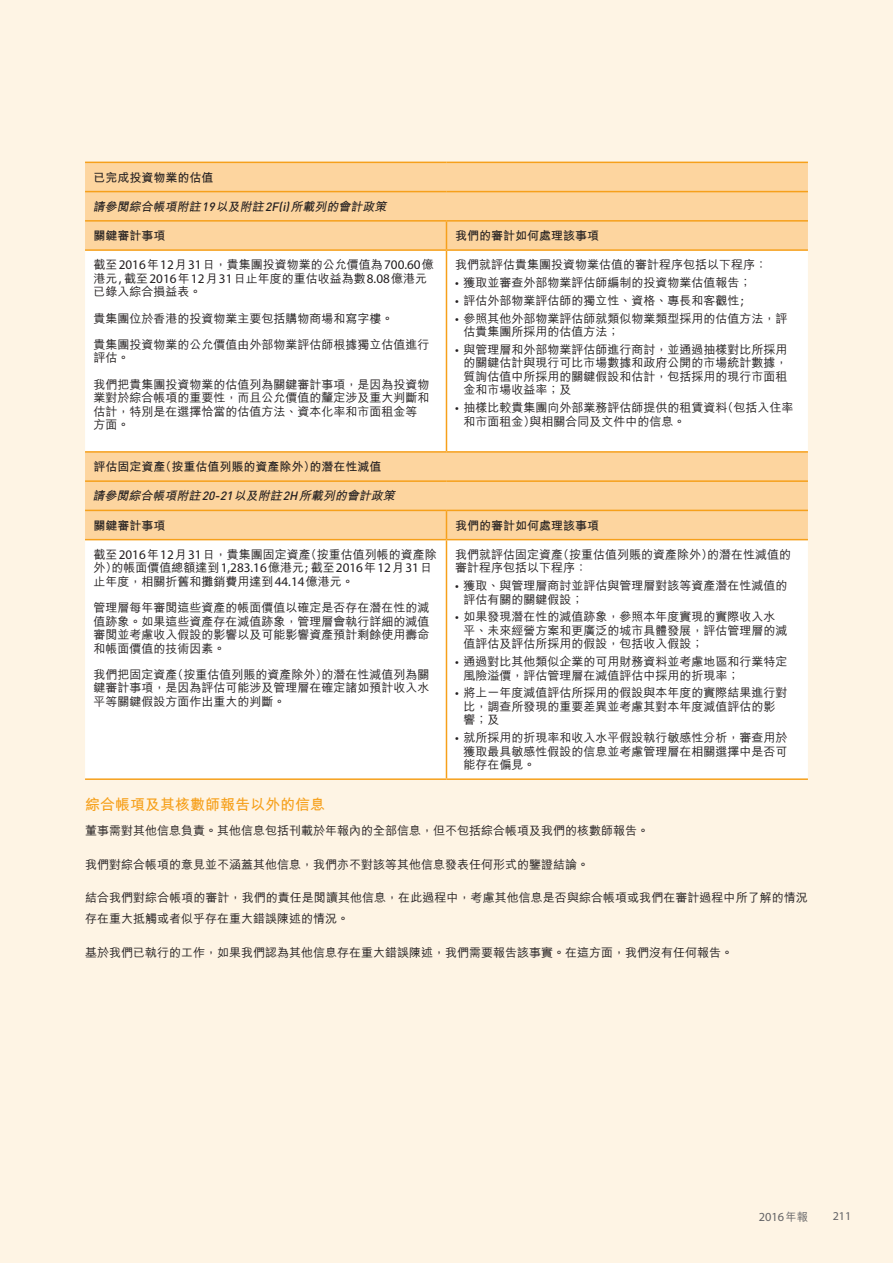
<style>
.page{position:relative;width:893px;height:1263px;background:#fef4e4}
.page>*{position:absolute;margin:0;border:0;box-sizing:border-box;transform-origin:0 0}
.t1{font:700 15px "M Hei HK";color:#f6a01b}
.t2{font:12.3px "Myriad Pro";color:#636366}
.t3{font:500 12px/13.5px "M Hei HK";color:#231f20}
.t4{font:700 12px "M Hei HK";color:#231f20}
.t5{font:italic 700 12px "M Hei HK";color:#231f20}
.t6{font:12px "Myriad Pro";color:#636366}
.s1{font-family:"DIN";font-weight:500}
.s2{font-family:"Myriad Pro";font-weight:400;font-size:13.2px}
.s3{font-family:"M Hei HK";font-weight:500;font-size:11.25px}
</style>
<div class="page">
<div style="left:85px;top:163px;width:723px;height:86px;background:#fdd59f"></div>
<svg style="left:85px;top:251px;width:723px;height:527px;background:#fef8ef"></svg>
<hr style="left:85px;top:162px;width:361px;height:1px;background:#f6a01b">
<hr style="left:446px;top:162px;width:362px;height:1px;background:#f6a01b">
<hr style="left:85px;top:451px;width:361px;height:2px;background:#f6a01b">
<hr style="left:85px;top:191px;width:361px;height:1px;background:#f6a01b">
<hr style="left:446px;top:191px;width:362px;height:1px;background:#f6a01b">
<hr style="left:85px;top:480px;width:361px;height:2px;background:#f6a01b">
<hr style="left:446px;top:480px;width:362px;height:2px;background:#f6a01b">
<hr style="left:446px;top:451px;width:362px;height:2px;background:#f6a01b">
<hr style="left:85px;top:220px;width:361px;height:2px;background:#f6a01b">
<hr style="left:85px;top:510px;width:361px;height:1px;background:#f6a01b">
<hr style="left:446px;top:220px;width:362px;height:2px;background:#f6a01b">
<hr style="left:446px;top:510px;width:362px;height:1px;background:#f6a01b">
<hr style="left:85px;top:249px;width:361px;height:2px;background:#f6a01b">
<hr style="left:85px;top:539px;width:361px;height:1px;background:#f6a01b">
<hr style="left:85px;top:778px;width:361px;height:2px;background:#f6a01b">
<hr style="left:446px;top:249px;width:362px;height:2px;background:#f6a01b">
<hr style="left:446px;top:539px;width:362px;height:1px;background:#f6a01b">
<hr style="left:446px;top:778px;width:362px;height:2px;background:#f6a01b">
<svg style="left:446px;top:222px;width:1px;height:27px"></svg>
<hr style="left:446px;top:251px;width:1px;height:200px;background:#f6a01b">
<svg style="left:446px;top:511px;width:1px;height:28px"></svg>
<hr style="left:446px;top:540px;width:1px;height:238px;background:#f6a01b">
<p class="t4" style="left:94px;top:168px;width:121px">已完成投資物業的估值</p>
<p class="t5" style="left:93px;top:198px;width:298px">請參閱綜合帳項附註<span class="s1">19</span>以及附註<span class="s1">2F(i)</span>所載列的會計政策</p>
<p class="t4" style="left:94px;top:227px;width:73px">關鍵審計事項</p>
<p class="t4" style="left:455px;top:227px;width:145px">我們的審計如何處理該事項</p>
<p class="t3" style="left:94px;top:257px;width:342px">截至<span class="s2">2016</span>年<span class="s2">12</span>月<span class="s2">31</span>日，貴集團投資物業的公允價值為<span class="s2">700.60</span>億港元<span class="s2">,</span> 截至<span class="s2">2016</span>年<span class="s2">12</span>月<span class="s2">31</span>日止年度的重估收益為數<span class="s2">8.08</span>億港元已錄入綜合損益表。</p>
<p class="t3" style="left:94px;top:304px;width:338px;line-height:26.2px">貴集團位於香港的投資物業主要包括購物商場和寫字樓。<br>貴集團投資物業的公允價值由外部物業評估師根據獨立估值進行</p>
<p class="t3" style="left:94px;top:344px;width:338px;line-height:26.2px">評估。<br>我們把貴集團投資物業的估值列為關鍵審計事項，是因為投資物</p>
<p class="t3" style="left:94px;top:390px;width:338px">業對於綜合帳項的重要性，而且公允價值的釐定涉及重大判斷和估計，特別是在選擇恰當的估值方法、資本化率和市面租金等方面。</p>
<p class="t3" style="left:455px;top:257px;width:313px">我們就評估貴集團投資物業估值的審計程序包括以下程序：</p>
<p class="t3" style="left:455px;top:275px;width:298px"><span class="s2">•</span> 獲取並審查外部物業評估師編制的投資物業估值報告；</p>
<p class="t3" style="left:455px;top:293px;width:290px"><span class="s2">•</span> 評估外部物業評估師的獨立性、資格、專長和客觀性<span class="s2">;</span></p>
<p class="t3" style="left:463px;top:310px;width:326px;text-indent:-9px"><span class="s2">•</span> 參照其他外部物業評估師就類似物業類型採用的估值方法，評估貴集團所採用的估值方法；</p>
<p class="t3" style="left:463px;top:342px;width:326px;text-align:justify;text-indent:-9px"><span class="s2">•</span> 與管理層和外部物業評估師進行商討，並通過抽樣對比所採用的關鍵估計與現行可比市場數據和政府公開的市場統計數據，質詢估值中所採用的關鍵假設和估計，包括採用的現行市面租金和市場收益率；及</p>
<p class="t3" style="left:463px;top:400px;width:332px;text-indent:-9px"><span class="s2">•</span> 抽樣比較貴集團向外部業務評估師提供的租賃資料（包括入住率和市面租金）與相關合同及文件中的信息。</p>
<p class="t4" style="left:94px;top:458px;width:289px">評估固定資產（按重估值列賬的資產除外）的潛在性減值</p>
<p class="t5" style="left:93px;top:487px;width:307px">請參閱綜合帳項附註<span class="s1">20-21</span>以及附註<span class="s1">2H</span>所載列的會計政策</p>
<p class="t4" style="left:94px;top:516px;width:73px">關鍵審計事項</p>
<p class="t4" style="left:455px;top:516px;width:145px">我們的審計如何處理該事項</p>
<p class="t3" style="left:94px;top:547px;width:345px">截至<span class="s2">2016</span>年<span class="s2">12</span>月<span class="s2">31</span>日，貴集團固定資產（按重估值列帳的資產除外）的帳面價值總額達到<span class="s2">1,283.16</span>億港元<span class="s2">;</span> 截至<span class="s2">2016</span>年<span class="s2">12</span>月<span class="s2">31</span>日止年度，相關折舊和攤銷費用達到<span class="s2">44.14</span>億港元。</p>
<p class="t3" style="left:94px;top:600px;width:338px;text-align:justify">管理層每年審閱這些資產的帳面價值以確定是否存在潛在性的減值跡象。如果這些資產存在減值跡象，管理層會執行詳細的減值審閱並考慮收入假設的影響以及可能影響資產預計剩餘使用壽命和帳面價值的技術因素。</p>
<p class="t3" style="left:94px;top:667px;width:338px;text-align:justify">我們把固定資產（按重估值列賬的資產除外）的潛在性減值列為關鍵審計事項，是因為評估可能涉及管理層在確定諸如預計收入水平等關鍵假設方面作出重大的判斷。</p>
<p class="t3" style="left:455px;top:547px;width:338px">我們就評估固定資產（按重估值列賬的資產除外）的潛在性減值的審計程序包括以下程序：</p>
<p class="t3" style="left:463px;top:578px;width:326px;text-indent:-9px"><span class="s2">•</span> 獲取、與管理層商討並評估與管理層對該等資產潛在性減值的評估有關的關鍵假設；</p>
<p class="t3" style="left:463px;top:609px;width:326px;text-indent:-9px"><span class="s2">•</span> 如果發現潛在性的減值跡象，參照本年度實現的實際收入水平、未來經營方案和更廣泛的城市具體發展，評估管理層的減值評估及評估所採用的假設，包括收入假設；</p>
<p class="t3" style="left:463px;top:654px;width:326px;text-indent:-9px"><span class="s2">•</span> 通過對比其他類似企業的可用財務資料並考慮地區和行業特定風險溢價，評估管理層在減值評估中採用的折現率；</p>
<p class="t3" style="left:463px;top:685px;width:326px;text-indent:-9px"><span class="s2">•</span> 將上一年度減值評估所採用的假設與本年度的實際結果進行對比，調查所發現的重要差異並考慮其對本年度減值評估的影響；及</p>
<p class="t3" style="left:463px;top:730px;width:326px;text-align:justify;text-indent:-9px"><span class="s2">•</span> 就所採用的折現率和收入水平假設執行敏感性分析，審查用於獲取最具敏感性假設的信息並考慮管理層在相關選擇中是否可能存在偏見。</p>
<p class="t1" style="left:85px;top:793px;width:241px">綜合帳項及其核數師報告以外的信息</p>
<p class="t3" style="left:85px;top:823px;width:565px">董事需對其他信息負責。其他信息包括刊載於年報內的全部信息，但不包括綜合帳項及我們的核數師報告。</p>
<p class="t3" style="left:85px;top:856px;width:505px">我們對綜合帳項的意見並不涵蓋其他信息，我們亦不對該等其他信息發表任何形式的鑒證結論。</p>
<p class="t3" style="left:85px;top:886px;width:724px;line-height:21px">結合我們對綜合帳項的審計，我們的責任是閱讀其他信息，在此過程中，考慮其他信息是否與綜合帳項或我們在審計過程中所了解的情況存在重大抵觸或者似乎存在重大錯誤陳述的情況。</p>
<p class="t3" style="left:85px;top:945px;width:649px">基於我們已執行的工作，如果我們認為其他信息存在重大錯誤陳述，我們需要報告該事實。在這方面，我們沒有任何報告。</p>
<p class="t2" style="left:759px;top:1210px;width:51px">2016<span class="s3">年報</span></p>
<p class="t6" style="left:833px;top:1210px;width:20px">211</p>
</div>
